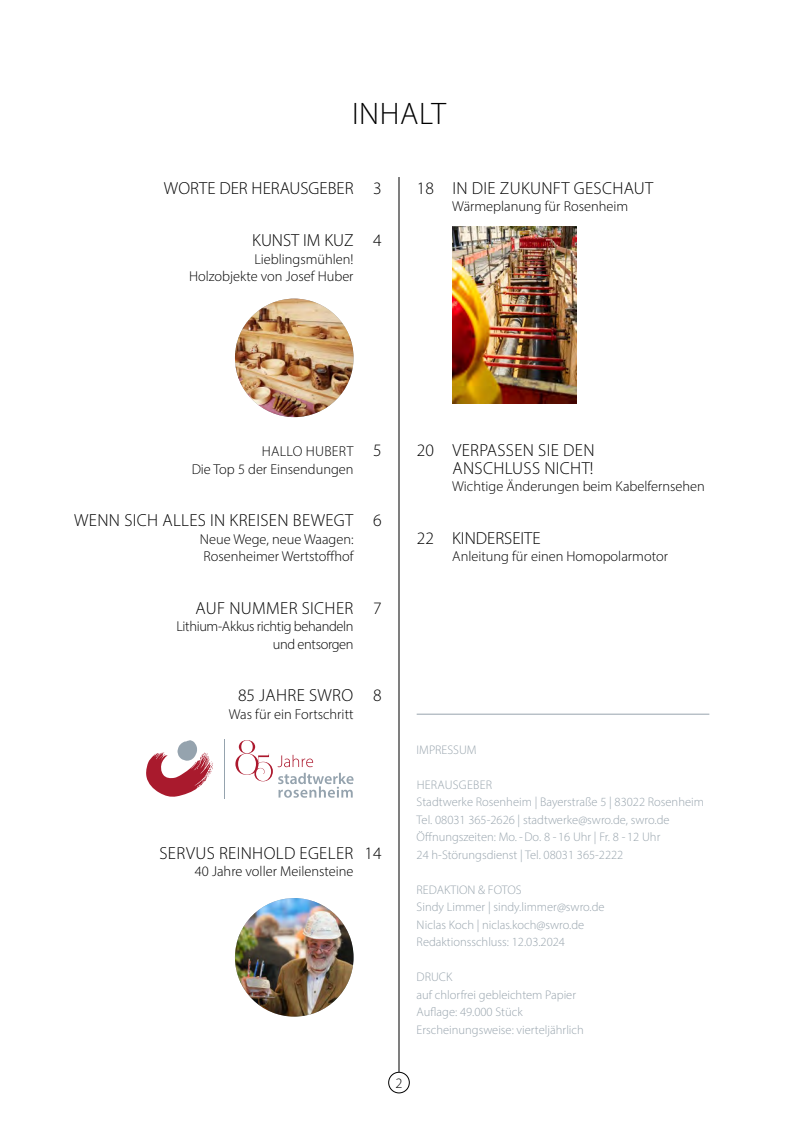
<style>
.page{position:relative;width:798px;height:1134px;background:#fff}
.page>*{position:absolute;margin:0;border:0;box-sizing:border-box;transform-origin:0 0}
.t1{font:300 31.25px "Myriad Pro";letter-spacing:.02em;color:#000}
.t2{font:300 17.5px/17.5px "Myriad Pro";letter-spacing:.02em;color:#000;text-align:right}
.t3{font:300 17.5px "Myriad Pro";color:#000}
.t4{font:300 14.38px/17.5px "Myriad Pro";color:#000;text-align:right}
.t5{font:300 14.38px/17.5px "Myriad Pro";letter-spacing:-.025em;color:#000;text-align:right}
.t6{font:300 12.5px/17.5px "Myriad Pro";color:#98a4ad}
</style>
<div class="page">
<div style="left:388px;top:1072px;width:21px;height:21px;border:1px solid #000;border-radius:50%"></div>
<hr style="left:416px;top:714px;width:293px;height:1px;background:#98a4ad">
<hr style="left:398px;top:177px;width:1px;height:895px;background:#000">
<img style="left:235px;top:299px;width:118px;height:118px;border-radius:59px">
<img style="left:235px;top:898px;width:118px;height:118px;border-radius:59px">
<img style="left:452px;top:226px;width:124px;height:178px">
<svg style="left:146px;top:740px;width:67px;height:57px"></svg>
<hr style="left:224px;top:739px;width:1px;height:59px;background:#95a3ae">
<svg style="left:235px;top:740px;width:118px;height:58px"></svg>
<h1 class="t1" style="left:352px;top:94px;width:95px">INHALT</h1>
<h2 class="t3" style="left:164px;top:177px;width:219px">WORTE DER HERAUSGEBER 3</h2>
<h2 class="t3" style="left:252px;top:230px;width:103px">KUNST IM KUZ</h2>
<p class="t4" style="left:189px;top:250px;width:166px">Lieblingsmühlen!<br>Holzobjekte von Josef Huber</p>
<h2 class="t2" style="left:373px;top:231px;width:10px">4</h2>
<h2 class="t2" style="left:416px;top:179px;width:19px">18</h2>
<h2 class="t2" style="left:452px;top:179px;width:202px">IN DIE ZUKUNFT GESCHAUT</h2>
<p class="t4" style="left:452px;top:197px;width:177px">Wärmeplanung für Rosenheim</p>
<p class="t4" style="left:191px;top:442px;width:163px">HALLO HUBERT<br>Die Top 5 der Einsendungen</p>
<h2 class="t2" style="left:373px;top:441px;width:10px">5</h2>
<h2 class="t2" style="left:416px;top:441px;width:179px">20 VERPASSEN SIE DEN<br>ANSCHLUSS NICHT!</h2>
<p class="t4" style="left:452px;top:477px;width:254px">Wichtige Änderungen beim Kabelfernsehen</p>
<h2 class="t2" style="left:74px;top:511px;width:280px">WENN SICH ALLES IN KREISEN BEWEGT</h2>
<p class="t4" style="left:200px;top:530px;width:155px;text-align:left">Neue Wege, neue Waagen:<br>Rosenheimer Wertstoffhof</p>
<h2 class="t3" style="left:452px;top:527px;width:90px">KINDERSEITE</h2>
<h2 class="t2" style="left:373px;top:511px;width:10px">6</h2>
<h2 class="t2" style="left:416px;top:529px;width:19px">22</h2>
<p class="t4" style="left:452px;top:547px;width:217px">Anleitung für einen Homopolarmotor</p>
<h2 class="t2" style="left:195px;top:599px;width:159px">AUF NUMMER SICHER</h2>
<p class="t5" style="left:176px;top:617px;width:178px">Lithium-Akkus richtig behandeln und entsorgen</p>
<h2 class="t2" style="left:238px;top:686px;width:117px">85 JAHRE SWRO</h2>
<p class="t4" style="left:229px;top:705px;width:126px">Was für ein Fortschritt</p>
<h2 class="t2" style="left:373px;top:599px;width:10px">7</h2>
<h2 class="t2" style="left:373px;top:686px;width:10px">8</h2>
<h2 class="t2" style="left:159px;top:844px;width:195px">SERVUS REINHOLD EGELER</h2>
<p class="t4" style="left:195px;top:862px;width:160px">40 Jahre voller Meilensteine</p>
<h2 class="t2" style="left:364px;top:844px;width:19px">14</h2>
<p class="t6" style="left:416px;top:741px;width:61px">IMPRESSUM</p>
<p class="t6" style="left:416px;top:776px;width:289px">HERAUSGEBER<br>Stadtwerke Rosenheim | Bayerstraße 5 | 83022 Rosenheim Tel. 08031 365-2626 | stadtwerke@swro.de, swro.de Öffnungszeiten: Mo. - Do. 8 - 16 Uhr | Fr. 8 - 12 Uhr<br>24 h-Störungsdienst | Tel. 08031 365-2222</p>
<p class="t6" style="left:416px;top:881px;width:189px">REDAKTION &amp; FOTOS<br>Sindy Limmer | sindy.limmer@swro.de<br>Niclas Koch | niclas.koch@swro.de<br>Redaktionsschluss: 12.03.2024</p>
<p class="t6" style="left:416px;top:968px;width:169px">DRUCK<br>auf chlorfrei gebleichtem Papier<br>Auflage: 49.000 Stück<br>Erscheinungsweise: vierteljährlich</p>
<p class="t4" style="left:395px;top:1074px;width:9px">2</p>
</div>
